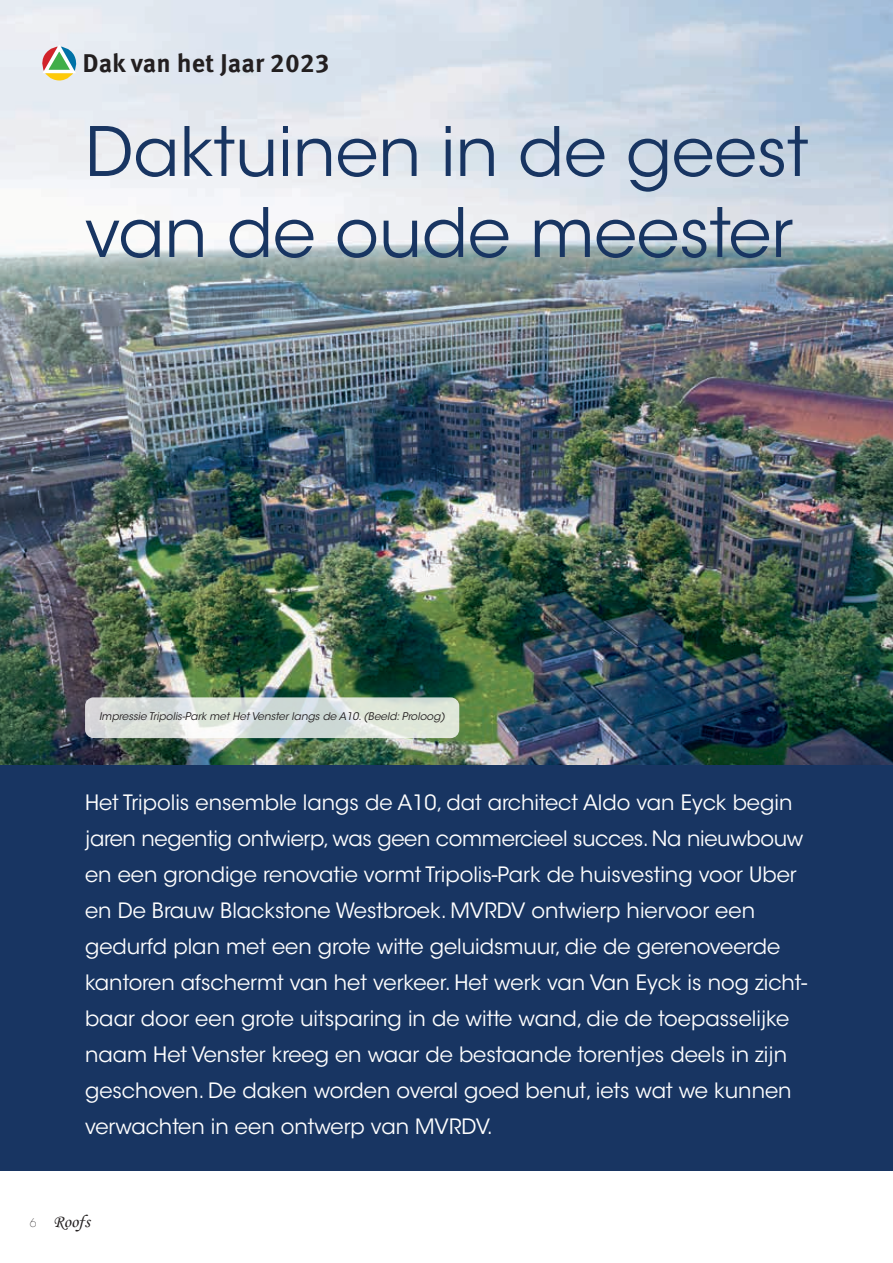
<style>
.page{position:relative;width:893px;height:1263px;background:#fff}
.page>*{position:absolute;margin:0;border:0;box-sizing:border-box;transform-origin:0 0}
.t1{font:67.5px/81px "ITC Avant Garde Std";color:#183562}
.t2{font:700 25.65px "Meta Correspondence Pro";color:#231f20}
.t3{font:21px/36px "ITC Avant Garde Std";color:#fff}
.t4{font:18px "Monotype Corsiva";color:#231f20}
.t5{font:italic 10.5px "ITC Avant Garde Std";color:#231f20}
.s1{font-family:"ITC Avant Garde Std";font-weight:200;font-size:12px}
</style>
<div class="page">
<img style="left:0;top:0;width:893px;height:765px">
<div style="left:0;top:765px;width:893px;height:405px;background:#183562"></div>
<svg style="left:39px;top:43px;width:40px;height:38px"></svg>
<svg style="left:85px;top:697px;width:374px;height:41px;background:#d9e0db"></svg>
<p class="t2" style="left:83px;top:43px;width:249px">Dak van het Jaar 2023</p>
<h1 class="t1" style="left:85px;top:112px;width:725px">Daktuinen in de geest van de oude meester</h1>
<p class="t5" style="left:99px;top:710px;width:347px">Impressie Tripolis-Park met Het Venster langs de A10. (Beeld: Proloog)</p>
<p class="t3" style="left:85px;top:785px;width:724px">Het Tripolis ensemble langs de A10, dat architect Aldo van Eyck begin jaren negentig ontwierp, was geen commercieel succes. Na nieuwbouw en een grondige renovatie vormt Tripolis-Park de huisvesting voor Uber en De Brauw Blackstone Westbroek. MVRDV ontwierp hiervoor een gedurfd plan met een grote witte geluidsmuur, die de gerenoveerde kantoren afschermt van het verkeer. Het werk van Van Eyck is nog zicht&shy;baar door een grote uitsparing in de witte wand, die de toepasselijke naam Het Venster kreeg en waar de bestaande torentjes deels in zijn geschoven. De daken worden overal goed benut, iets wat we kunnen verwachten in een ontwerp van MVRDV.</p>
<p class="t4" style="left:30px;top:1210px;width:61px"><span class="s1">6</span> Roofs</p>
</div>
